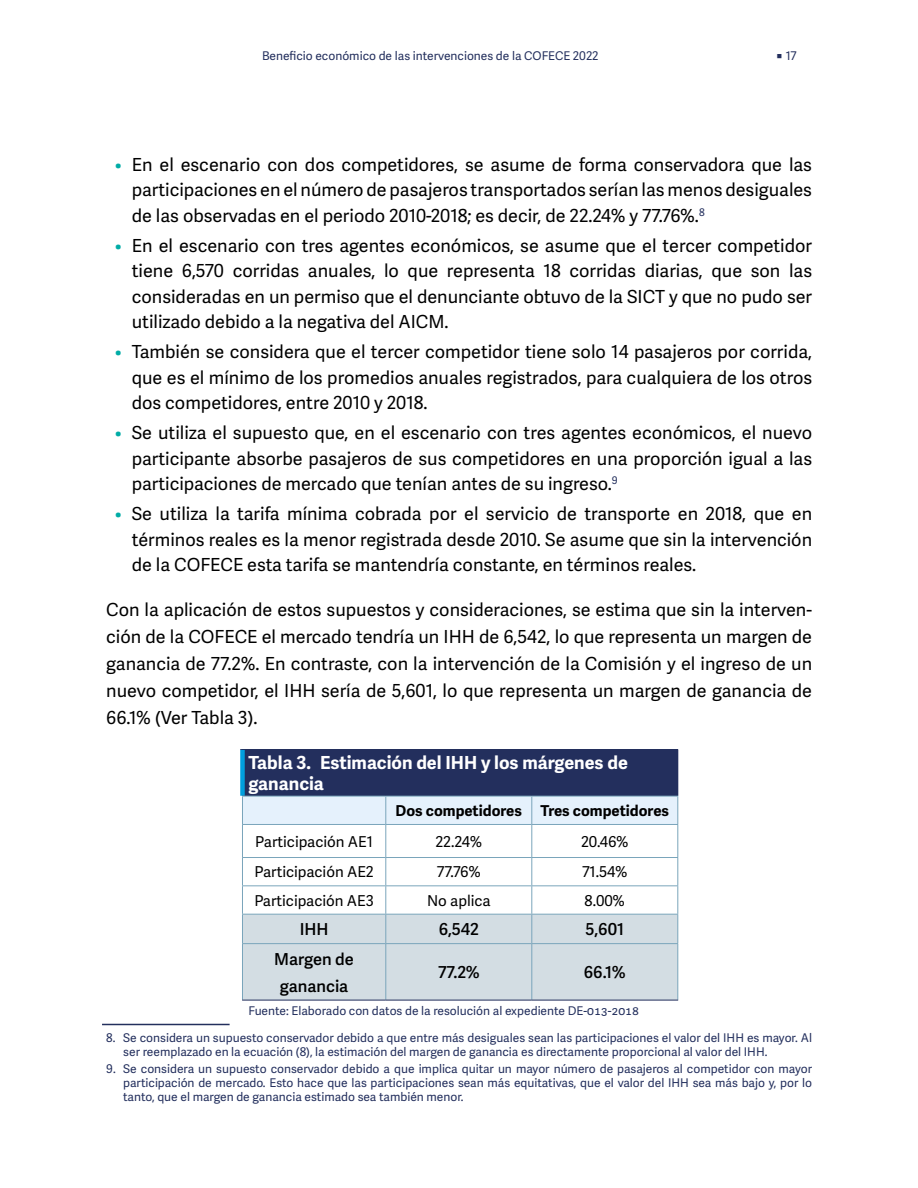
<style>
.page{position:relative;width:918px;height:1188px;background:#fff}
.page>*{position:absolute;margin:0;border:0;box-sizing:border-box;transform-origin:0 0}
.Texto_de_cuerpo__Jus{font:18px/25.5px "Adelle Sans";color:#000;text-align:justify}
.t1{font:700 18px/21px "Adelle Sans";color:#fff}
.Tabla_-_Total{font:600 16.5px/27px "Adelle Sans";color:#000;text-align:center}
.Tabla_-_Cuerpo{font:15px "Adelle Sans";color:#000}
.Tabla_-_Cuerpo-2{font:700 15px "Adelle Sans";color:#000}
.Nota_al_pie{font:12px/14.2px "Adelle Sans";color:#232f5d}
.Tabla_-_Notas{font:12px "Adelle Sans";color:#232f5d}
.s1{color:#00aca6}
</style>
<div class="page">
<div style="left:242px;top:750px;width:436px;height:46px;background:#232f5d"></div>
<hr style="left:240px;top:749px;width:146px;height:1px;background:#232f5d">
<hr style="left:386px;top:749px;width:146px;height:1px;background:#232f5d">
<hr style="left:532px;top:749px;width:146px;height:1px;background:#232f5d">
<div style="left:240px;top:750px;width:5px;height:46px;background:#009fdd"></div>
<hr style="left:242px;top:1000px;width:144px;height:1px;background:#232f5d">
<hr style="left:386px;top:1000px;width:146px;height:1px;background:#232f5d">
<hr style="left:532px;top:1000px;width:146px;height:1px;background:#232f5d">
<svg style="left:242px;top:796px;width:436px;height:204px"></svg>
<hr style="left:242px;top:914px;width:144px;height:1px;background:#7aa5bb">
<hr style="left:386px;top:914px;width:146px;height:1px;background:#7aa5bb">
<hr style="left:532px;top:914px;width:146px;height:1px;background:#7aa5bb">
<hr style="left:102px;top:1024px;width:128px;height:1px;background:#232f5d">
<p class="Nota_al_pie" style="left:262px;top:49px;width:338px">Beneficio económico de las intervenciones de la COFECE 2022</p>
<p class="Nota_al_pie" style="left:776px;top:49px;width:22px">◼ 17</p>
<p class="Texto_de_cuerpo__Jus" style="left:132px;top:152px;width:682px;text-indent:-17px"><span class="s1">•</span> En el escenario con dos competidores, se asume de forma conservadora que las participaciones en el número de pasajeros transportados serían las menos desiguales de las observadas en el periodo 2010-2018; es decir, de 22.24% y 77.76%.<sup>8</sup></p>
<p class="Texto_de_cuerpo__Jus" style="left:132px;top:233px;width:682px;text-indent:-17px"><span class="s1">•</span> En el escenario con tres agentes económicos, se asume que el tercer competidor tiene 6,570 corridas anuales, lo que representa 18 corridas diarias, que son las consideradas en un permiso que el denunciante obtuvo de la SICT y que no pudo ser utilizado debido a la negativa del AICM.</p>
<p class="Texto_de_cuerpo__Jus" style="left:132px;top:340px;width:682px;text-indent:-17px"><span class="s1">•</span> También se considera que el tercer competidor tiene solo 14 pasajeros por corrida, que es el mínimo de los promedios anuales registrados, para cualquiera de los otros dos competidores, entre 2010 y 2018.</p>
<p class="Texto_de_cuerpo__Jus" style="left:132px;top:421px;width:682px;text-indent:-17px"><span class="s1">•</span> Se utiliza el supuesto que, en el escenario con tres agentes económicos, el nuevo participante absorbe pasajeros de sus competidores en una proporción igual a las participaciones de mercado que tenían antes de su ingreso.<sup>9</sup></p>
<p class="Texto_de_cuerpo__Jus" style="left:132px;top:502px;width:682px;text-indent:-17px"><span class="s1">•</span> Se utiliza la tarifa mínima cobrada por el servicio de transporte en 2018, que en términos reales es la menor registrada desde 2010. Se asume que sin la intervención de la COFECE esta tarifa se mantendría constante, en términos reales.</p>
<p class="Texto_de_cuerpo__Jus" style="left:106px;top:596px;width:707px;line-height:27px">Con la aplicación de estos supuestos y consideraciones, se estima que sin la interven&shy;ción de la COFECE el mercado tendría un IHH de 6,542, lo que representa un margen de ganancia de 77.2%. En contraste, con la intervención de la Comisión y el ingreso de un nuevo competidor, el IHH sería de 5,601, lo que representa un margen de ganancia de 66.1% (Ver Tabla 3).</p>
<p class="t1" style="left:248px;top:753px;width:381px">Tabla 3. Estimación del IHH y los márgenes de ganancia</p>
<p class="Tabla_-_Cuerpo-2" style="left:396px;top:802px;width:128px">Dos competidores</p>
<p class="Tabla_-_Cuerpo-2" style="left:541px;top:802px;width:130px">Tres competidores</p>
<p class="Tabla_-_Cuerpo" style="left:255px;top:833px;width:119px">Participación AE1</p>
<p class="Tabla_-_Cuerpo" style="left:435px;top:833px;width:48px">22.24%</p>
<p class="Tabla_-_Cuerpo" style="left:581px;top:833px;width:49px">20.46%</p>
<p class="Tabla_-_Cuerpo" style="left:254px;top:863px;width:121px">Participación AE2</p>
<p class="Tabla_-_Cuerpo" style="left:437px;top:863px;width:45px">77.76%</p>
<p class="Tabla_-_Cuerpo" style="left:582px;top:863px;width:47px">71.54%</p>
<p class="Tabla_-_Cuerpo" style="left:254px;top:892px;width:121px">Participación AE3</p>
<p class="Tabla_-_Cuerpo" style="left:427px;top:892px;width:65px">No aplica</p>
<p class="Tabla_-_Cuerpo" style="left:585px;top:892px;width:42px">8.00%</p>
<p class="Tabla_-_Total" style="left:300px;top:916px;width:30px">IHH</p>
<p class="Tabla_-_Total" style="left:439px;top:916px;width:42px">6,542</p>
<p class="Tabla_-_Total" style="left:585px;top:916px;width:40px">5,601</p>
<p class="Tabla_-_Total" style="left:274px;top:946px;width:81px">Margen de ganancia</p>
<p class="Tabla_-_Total" style="left:438px;top:959px;width:43px">77.2%</p>
<p class="Tabla_-_Total" style="left:584px;top:959px;width:43px">66.1%</p>
<p class="Tabla_-_Notas" style="left:248px;top:1004px;width:392px">Fuente: Elaborado con datos de la resolución al expediente DE-013-2018</p>
<p class="Nota_al_pie" style="left:123px;top:1031px;width:690px;text-indent:-17px">8. Se considera un supuesto conservador debido a que entre más desiguales sean las participaciones el valor del IHH es mayor. Al ser reemplazado en la ecuación (8), la estimación del margen de ganancia es directamente proporcional al valor del IHH.</p>
<p class="Nota_al_pie" style="left:123px;top:1062px;width:690px;text-align:justify;text-indent:-17px">9. Se considera un supuesto conservador debido a que implica quitar un mayor número de pasajeros al competidor con mayor participación de mercado. Esto hace que las participaciones sean más equitativas, que el valor del IHH sea más bajo y, por lo tanto, que el margen de ganancia estimado sea también menor.</p>
</div>
